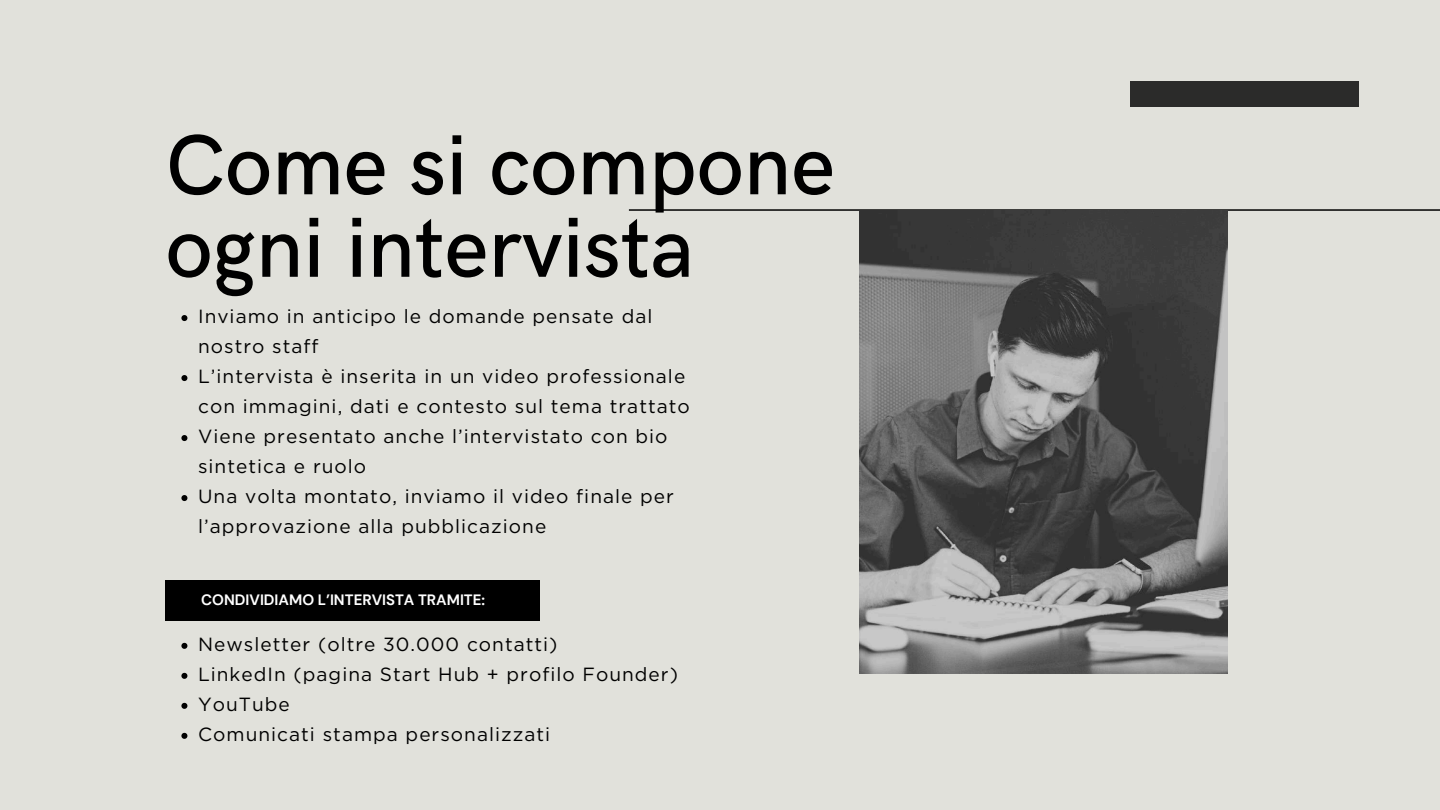
<style>
.page{position:relative;width:1440px;height:810px;background:#e1e1db}
.page>*{position:absolute;margin:0;border:0;box-sizing:border-box;transform-origin:0 0}
.t1{font:500 85.5px/82.5px "HK Grotesk";color:#000}
.t2{font:19.1px/30px "Gotham";letter-spacing:.055em;color:#000}
.t3{font:700 15px "DM Sans";color:#fff}
</style>
<div class="page">
<div style="left:1130px;top:81px;width:229px;height:26px;background:#2b2b2a"></div>
<div style="left:166px;top:581px;width:374px;height:40px;background:#000"></div>
<img style="left:860px;top:211px;width:368px;height:463px">
<hr style="left:629px;top:209px;width:811px;height:2px;background:#000">
<svg style="left:181px;top:315px;width:6px;height:6px"></svg>
<svg style="left:181px;top:375px;width:6px;height:6px"></svg>
<svg style="left:181px;top:435px;width:6px;height:6px"></svg>
<svg style="left:181px;top:495px;width:6px;height:6px"></svg>
<svg style="left:181px;top:643px;width:6px;height:6px"></svg>
<svg style="left:181px;top:673px;width:6px;height:6px"></svg>
<svg style="left:181px;top:703px;width:6px;height:6px"></svg>
<svg style="left:181px;top:733px;width:6px;height:6px"></svg>
<h1 class="t1" style="left:166px;top:127px;width:671px">Come si compone ogni intervista</h1>
<p class="t2" style="left:198px;top:301px;width:493px">Inviamo in anticipo le domande pensate dal nostro staff<br>L’intervista è inserita in un video professionale con immagini, dati e contesto sul tema trattato Viene presentato anche l’intervistato con bio sintetica e ruolo<br>Una volta montato, inviamo il video finale per l’approvazione alla pubblicazione</p>
<p class="t3" style="left:201px;top:590px;width:285px">CONDIVIDIAMO L’INTERVISTA TRAMITE:</p>
<p class="t2" style="left:198px;top:629px;width:481px">Newsletter (oltre 30.000 contatti)<br>LinkedIn (pagina Start Hub + profilo Founder)<br>YouTube<br>Comunicati stampa personalizzati</p>
</div>
